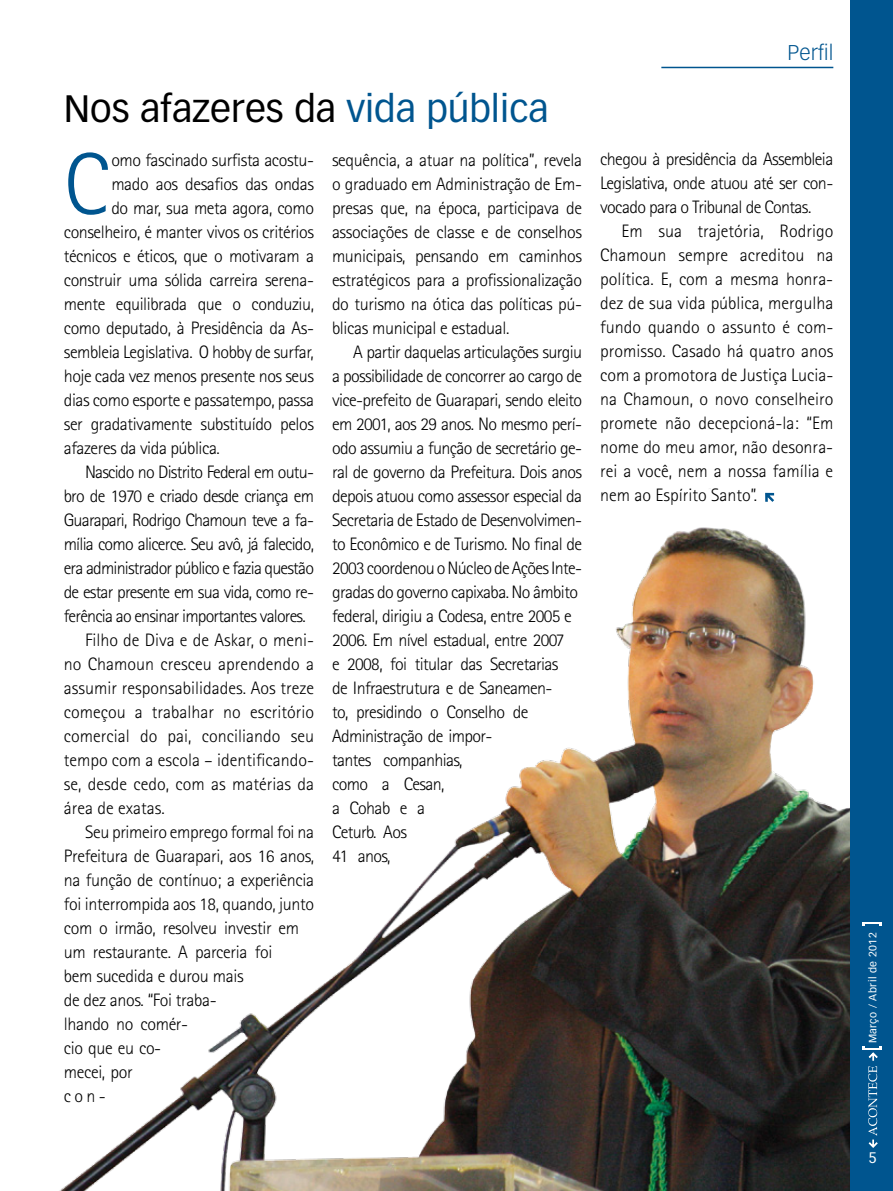
<style>
.page{position:relative;width:893px;height:1191px;background:#fff}
.page>*{position:absolute;margin:0;border:0;box-sizing:border-box;transform-origin:0 0}
.t1{font:300 87.6px "Rotis Sans Serif";color:#00558f}
.t2{font:37.5px "Vectora LT";color:#000}
.t3{font:300 21px "Vectora LT";color:#00558f}
.t4{font:300 18px/24px "Rotis Sans Serif";letter-spacing:-.025em;color:#000;text-align:justify}
.t5{font:300 18px "Rotis Sans Serif";letter-spacing:-.045em;color:#000}
.t6{font:300 18px "Rotis Sans Serif";color:#000}
.t7{font:15px "Vectora LT";color:#fff}
.t8{font:10.5px "Vectora LT";letter-spacing:.04em;color:#fff}
.s1{color:#00558f}
</style>
<div class="page">
<img style="left:59px;top:488px;width:791px;height:703px">
<hr style="left:661px;top:67px;width:172px;height:1px;background:#00558f">
<div style="left:850px;top:0;width:43px;height:1191px;background:#00558f"></div>
<svg style="left:764px;top:492px;width:11px;height:11px"></svg>
<svg style="left:862px;top:922px;width:19px;height:4px"></svg>
<svg style="left:862px;top:1046px;width:19px;height:102px"></svg>
<h2 class="t2" style="left:64px;top:86px;width:486px">Nos afazeres da <span class="s1">vida pública</span></h2>
<h1 class="t1" style="left:64px;top:134px;width:47px">C</h1>
<p class="t4" style="left:111px;top:148px;width:204px">omo fascinado surfista acostu-</p>
<p class="t4" style="left:332px;top:147px;width:252px">sequência, a atuar na política”, revela o graduado em Administração de Em&shy;presas que, na época, participava de associações de classe e de conselhos municipais, pensando em caminhos estratégicos para a profissionalização do turismo na ótica das políticas pú&shy;blicas municipal e estadual.</p>
<p class="t4" style="left:332px;top:339px;width:252px;text-align:left;text-indent:21px">A partir daquelas articulações surgiu a possibilidade de concorrer ao cargo de vice-prefeito de Guarapari, sendo eleito em 2001, aos 29 anos. No mesmo perí&shy;odo assumiu a função de secretário ge&shy;ral de governo da Prefeitura. Dois anos depois atuou como assessor especial da<br>Secretaria de Estado de Desenvolvimen&shy;to Econômico e de Turismo. No final de<br>2003 coordenou o Núcleo de Ações I nte&shy;gradas do governo capixaba. No âmbito federal, dirigiu a Codesa, entre 2005 e<br>2006. Em nível estadual, entre 2007<br>e 2008, foi titular das Secretarias<br>de I nfraestrutura e de Saneamen-<br>to, presidindo o Conselho de<br>Administração de impor-<br>tantes companhias,<br>como a Cesan,<br>a Cohab e a<br>Ceturb. Aos<br>41 anos,</p>
<p class="t4" style="left:111px;top:172px;width:204px">mado aos desafios das ondas</p>
<p class="t4" style="left:111px;top:196px;width:204px">do mar, sua meta agora, como</p>
<p class="t4" style="left:64px;top:220px;width:252px">conselheiro, é manter vivos os critérios</p>
<p class="t4" style="left:64px;top:244px;width:252px">técnicos e éticos, que o motivaram a</p>
<p class="t4" style="left:64px;top:268px;width:252px">construir uma sólida carreira serena-</p>
<p class="t4" style="left:64px;top:292px;width:252px">mente equilibrada que o conduziu,</p>
<p class="t4" style="left:64px;top:316px;width:252px">como deputado, à Presidência da As-</p>
<p class="t4" style="left:64px;top:340px;width:252px">sembleia Legislativa. O hobby de surfar,</p>
<p class="t4" style="left:64px;top:364px;width:252px">hoje cada vez menos presente nos seus</p>
<p class="t4" style="left:64px;top:388px;width:252px">dias como esporte e passatempo, passa</p>
<p class="t4" style="left:64px;top:412px;width:252px">ser gradativamente substituído pelos</p>
<p class="t4" style="left:64px;top:436px;width:158px">afazeres da vida pública.</p>
<p class="t5" style="left:85px;top:461px;width:230px">Nascido no Distrito Federal em outu-</p>
<p class="t5" style="left:64px;top:485px;width:252px">bro de 1970 e criado desde criança em</p>
<p class="t5" style="left:64px;top:509px;width:252px">Guarapari, Rodrigo Chamoun teve a fa-</p>
<p class="t5" style="left:64px;top:533px;width:252px">mília como alicerce. Seu avô, já falecido,</p>
<p class="t5" style="left:64px;top:557px;width:252px">era administrador público e fazia questão</p>
<p class="t5" style="left:64px;top:581px;width:252px">de estar presente em sua vida, como re-</p>
<p class="t5" style="left:64px;top:605px;width:244px">ferência ao ensinar importantes valores.</p>
<p class="t6" style="left:85px;top:629px;width:230px">Filho de Diva e de Askar, o meni-</p>
<p class="t6" style="left:64px;top:653px;width:252px">no Chamoun cresceu aprendendo a</p>
<p class="t6" style="left:64px;top:677px;width:252px">assumir responsabilidades. Aos treze</p>
<p class="t6" style="left:64px;top:701px;width:252px">começou a trabalhar no escritório</p>
<p class="t6" style="left:64px;top:725px;width:252px">comercial do pai, conciliando seu</p>
<p class="t6" style="left:64px;top:749px;width:252px">tempo com a escola – identificando-</p>
<p class="t6" style="left:64px;top:773px;width:252px">se, desde cedo, com as matérias da</p>
<p class="t6" style="left:64px;top:797px;width:102px">área de exatas.</p>
<p class="t4" style="left:85px;top:820px;width:230px">Seu primeiro emprego formal foi na</p>
<p class="t4" style="left:64px;top:844px;width:252px">Prefeitura de Guarapari, aos 16 anos,</p>
<p class="t4" style="left:64px;top:867px;width:252px">na função de contínuo; a experiência</p>
<p class="t4" style="left:64px;top:891px;width:252px">foi interrompida aos 18, quando, junto</p>
<p class="t4" style="left:64px;top:915px;width:237px">com o irmão, resolveu investir em</p>
<p class="t4" style="left:64px;top:939px;width:210px">um restaurante. A parceria foi</p>
<p class="t4" style="left:64px;top:963px;width:182px">bem sucedida e durou mais</p>
<p class="t4" style="left:64px;top:987px;width:155px">de dez anos. “Foi traba-</p>
<p class="t4" style="left:64px;top:1011px;width:126px">lhando no comér-</p>
<p class="t4" style="left:64px;top:1035px;width:99px">cio que eu co-</p>
<p class="t4" style="left:64px;top:1059px;width:70px">mecei, por</p>
<p class="t4" style="left:64px;top:1083px;width:43px">con-</p>
<p class="t3" style="left:787px;top:40px;width:47px">Perfil</p>
<p class="t4" style="left:600px;top:147px;width:235px">chegou à presidência da Assembleia Legislativa, onde atuou até ser con&shy;vocado para o Tribunal de Contas.</p>
<p class="t4" style="left:600px;top:219px;width:235px;text-indent:21px">Em sua trajetória, Rodrigo Chamoun sempre acreditou na política. E, com a mesma honra&shy;dez de sua vida pública, mergulha fundo quando o assunto é com&shy;promisso. Casado há quatro anos com a promotora de Justiça Lucia&shy;na Chamoun, o novo conselheiro promete não decepcioná-la: “Em nome do meu amor, não desonra&shy;rei a você, nem a nossa família e nem ao Espírito Santo”.</p>
<p class="t8" style="left:867px;top:1043px;width:112px;rotate:-90deg">Março / Abril de 2012</p>
<p class="t7" style="left:868px;top:1149px;width:10px">5</p>
</div>
